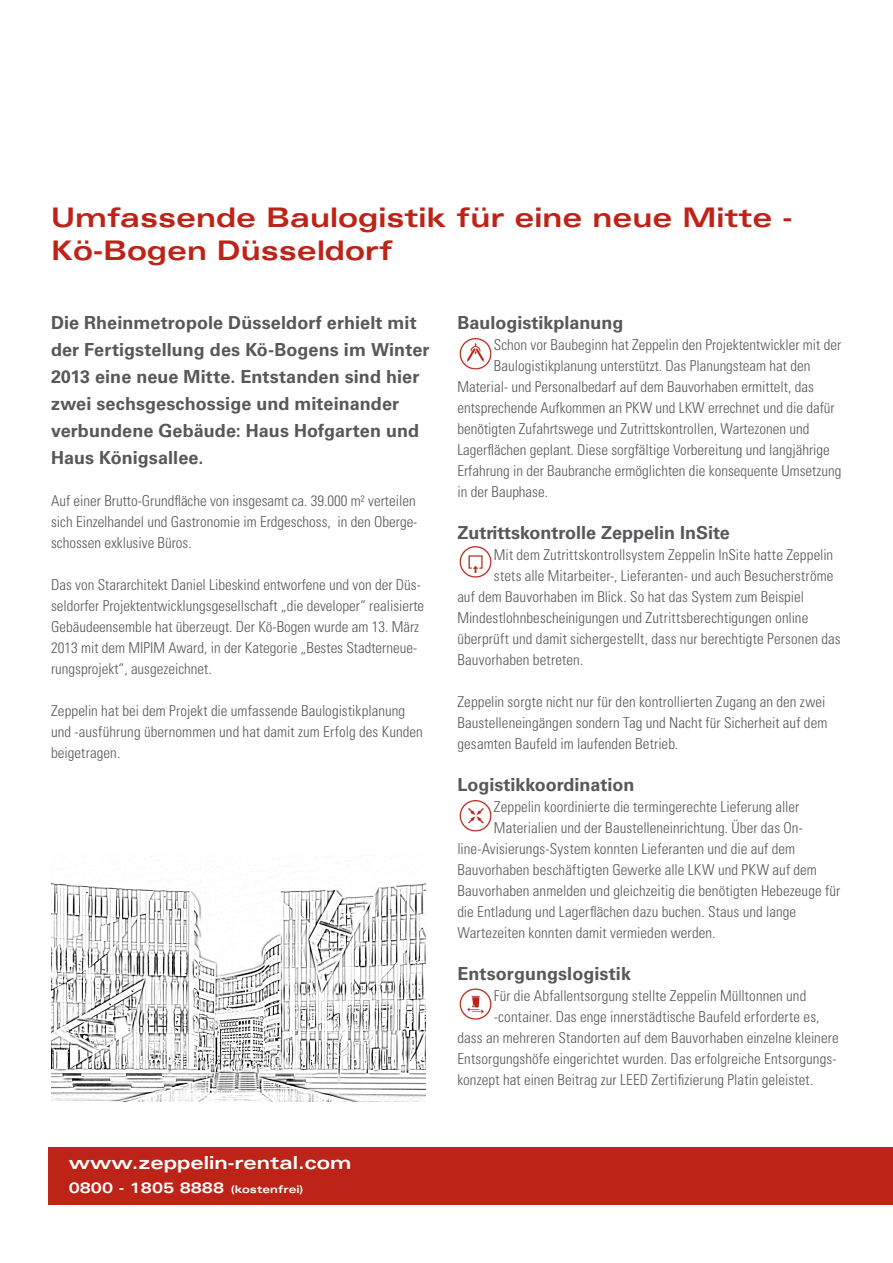
<style>
.page{position:relative;width:893px;height:1263px;background:#fff}
.page>*{position:absolute;margin:0;border:0;box-sizing:border-box;transform-origin:0 0}
.t1{font:700 expanded 27px "Univers LT";color:#be2318}
.introtext_12_18pt{font:700 18px/27px "Univers LT";letter-spacing:.005em;color:#57585a}
.body_10_14pt{font:700 18px "Univers LT";color:#57585a}
.head_02_grau{font:700 expanded 18px "Univers LT";color:#fff}
.body_10_14pt-2{font:300 condensed 15px/21px "Univers LT";letter-spacing:.005em;color:#57585a}
.introtext_12_18pt-2{font:300 condensed 15px/21px "Univers LT";color:#57585a}
.head_02_grau-2{font:700 expanded 15px "Univers LT";color:#fff}
.s1{font-size:10.5px}
</style>
<div class="page">
<img style="left:51px;top:872px;width:374px;height:230px">
<img style="left:459px;top:338px;width:33px;height:32px">
<img style="left:459px;top:546px;width:33px;height:32px">
<img style="left:459px;top:800px;width:33px;height:32px">
<img style="left:459px;top:988px;width:33px;height:32px">
<div style="left:49px;top:1147px;width:844px;height:57px;background:#be2318"></div>
<p class="t1" style="left:51px;top:202px;width:743px">Umfassende Baulogistik für eine neue Mitte -</p>
<p class="t1" style="left:51px;top:235px;width:343px">Kö-Bogen Düsseldorf</p>
<p class="introtext_12_18pt" style="left:51px;top:310px;width:380px">Die Rheinmetropole Düsseldorf erhielt mit der Fertigstellung des Kö-Bogens im Winter 2013 eine neue Mitte. Entstanden sind hier zwei sechsgeschossige und miteinander verbundene Gebäude: Haus Hofgarten und Haus Königsallee.</p>
<p class="introtext_12_18pt-2" style="left:51px;top:490px;width:368px;text-align:justify">Auf einer Brutto-Grundfläche von insgesamt ca. 39.000 m² verteilen sich Einzelhandel und Gastronomie im Erdgeschoss, in den Oberge&shy;schossen exklusive Büros.</p>
<p class="introtext_12_18pt-2" style="left:51px;top:574px;width:375px">Das von Stararchitekt Daniel Libeskind entworfene und von der Düs&shy;seldorfer Projektentwicklungsgesellschaft „die developer“ realisierte Gebäudeensemble hat überzeugt. Der Kö-Bogen wurde am 13. März 2013 mit dem MIPIM Award, in der Kategorie „Bestes Stadterneue&shy;rungsprojekt“, ausgezeichnet.</p>
<p class="introtext_12_18pt-2" style="left:51px;top:700px;width:373px">Zeppelin hat bei dem Projekt die umfassende Baulogistikplanung und -ausführung übernommen und hat damit zum Erfolg des Kunden beigetragen.</p>
<p class="head_02_grau" style="left:69px;top:1152px;width:284px">www.zeppelin-rental.com</p>
<p class="head_02_grau-2" style="left:69px;top:1179px;width:236px">0800 - 1805 8888 <span class="s1">(kostenfrei)</span></p>
<p class="body_10_14pt" style="left:457px;top:312px;width:168px">Baulogistikplanung</p>
<p class="body_10_14pt-2" style="left:494px;top:334px;width:349px">Schon vor Baubeginn hat Zeppelin den Projektentwickler mit der</p>
<p class="body_10_14pt-2" style="left:494px;top:355px;width:318px">Baulogistikplanung unterstützt. Das Planungsteam hat den</p>
<p class="body_10_14pt-2" style="left:457px;top:376px;width:358px">Material- und Personalbedarf auf dem Bauvorhaben ermittelt, das</p>
<p class="body_10_14pt-2" style="left:457px;top:397px;width:379px">entsprechende Aufkommen an PKW und LKW errechnet und die dafür</p>
<p class="body_10_14pt-2" style="left:457px;top:418px;width:354px">benötigten Zufahrtswege und Zutrittskontrollen, Wartezonen und</p>
<p class="body_10_14pt-2" style="left:457px;top:439px;width:374px">Lagerflächen geplant. Diese sorgfältige Vorbereitung und langjährige</p>
<p class="body_10_14pt-2" style="left:457px;top:460px;width:385px">Erfahrung in der Baubranche ermöglichten die konsequente Umsetzung</p>
<p class="body_10_14pt-2" style="left:457px;top:481px;width:92px">in der Bauphase.</p>
<p class="body_10_14pt" style="left:457px;top:522px;width:274px">Zutrittskontrolle Zeppelin InSite</p>
<p class="body_10_14pt-2" style="left:494px;top:544px;width:341px">Mit dem Zutrittskontrollsystem Zeppelin InSite hatte Zeppelin</p>
<p class="body_10_14pt-2" style="left:494px;top:565px;width:341px">stets alle Mitarbeiter-, Lieferanten- und auch Besucherströme</p>
<p class="body_10_14pt-2" style="left:457px;top:586px;width:348px">auf dem Bauvorhaben im Blick. So hat das System zum Beispiel</p>
<p class="body_10_14pt-2" style="left:457px;top:607px;width:352px">Mindestlohnbescheinigungen und Zutrittsberechtigungen online</p>
<p class="body_10_14pt-2" style="left:457px;top:628px;width:385px">überprüft und damit sichergestellt, dass nur berechtigte Personen das</p>
<p class="body_10_14pt-2" style="left:457px;top:649px;width:127px">Bauvorhaben betreten.</p>
<p class="body_10_14pt-2" style="left:457px;top:691px;width:372px">Zeppelin sorgte nicht nur für den kontrollierten Zugang an den zwei<br>Baustelleneingängen sondern Tag und Nacht für Sicherheit auf dem gesamten Baufeld im laufenden Betrieb.</p>
<p class="body_10_14pt" style="left:457px;top:774px;width:179px">Logistikkoordination</p>
<p class="body_10_14pt-2" style="left:494px;top:796px;width:307px">Zeppelin koordinierte die termingerechte Lieferung aller</p>
<p class="body_10_14pt-2" style="left:494px;top:817px;width:311px">Materialien und der Baustelleneinrichtung. Über das On-</p>
<p class="body_10_14pt-2" style="left:457px;top:838px;width:339px">line-Avisierungs-System konnten Lieferanten und die auf dem</p>
<p class="body_10_14pt-2" style="left:457px;top:859px;width:361px">Bauvorhaben beschäftigten Gewerke alle LKW und PKW auf dem</p>
<p class="body_10_14pt-2" style="left:457px;top:880px;width:384px">Bauvorhaben anmelden und gleichzeitig die benötigten Hebezeuge für</p>
<p class="body_10_14pt-2" style="left:457px;top:901px;width:340px">die Entladung und Lagerflächen dazu buchen. Staus und lange</p>
<p class="body_10_14pt-2" style="left:457px;top:922px;width:260px">Wartezeiten konnten damit vermieden werden.</p>
<p class="body_10_14pt" style="left:457px;top:963px;width:175px">Entsorgungslogistik</p>
<p class="body_10_14pt-2" style="left:494px;top:985px;width:314px">Für die Abfallentsorgung stellte Zeppelin Mülltonnen und</p>
<p class="body_10_14pt-2" style="left:494px;top:1006px;width:327px">-container. Das enge innerstädtische Baufeld erforderte es,</p>
<p class="body_10_14pt-2" style="left:457px;top:1027px;width:383px">dass an mehreren Standorten auf dem Bauvorhaben einzelne kleinere</p>
<p class="body_10_14pt-2" style="left:457px;top:1048px;width:381px">Entsorgungshöfe eingerichtet wurden. Das erfolgreiche Entsorgungs-</p>
<p class="body_10_14pt-2" style="left:457px;top:1069px;width:357px">konzept hat einen Beitrag zur LEED Zertifizierung Platin geleistet.</p>
</div>
